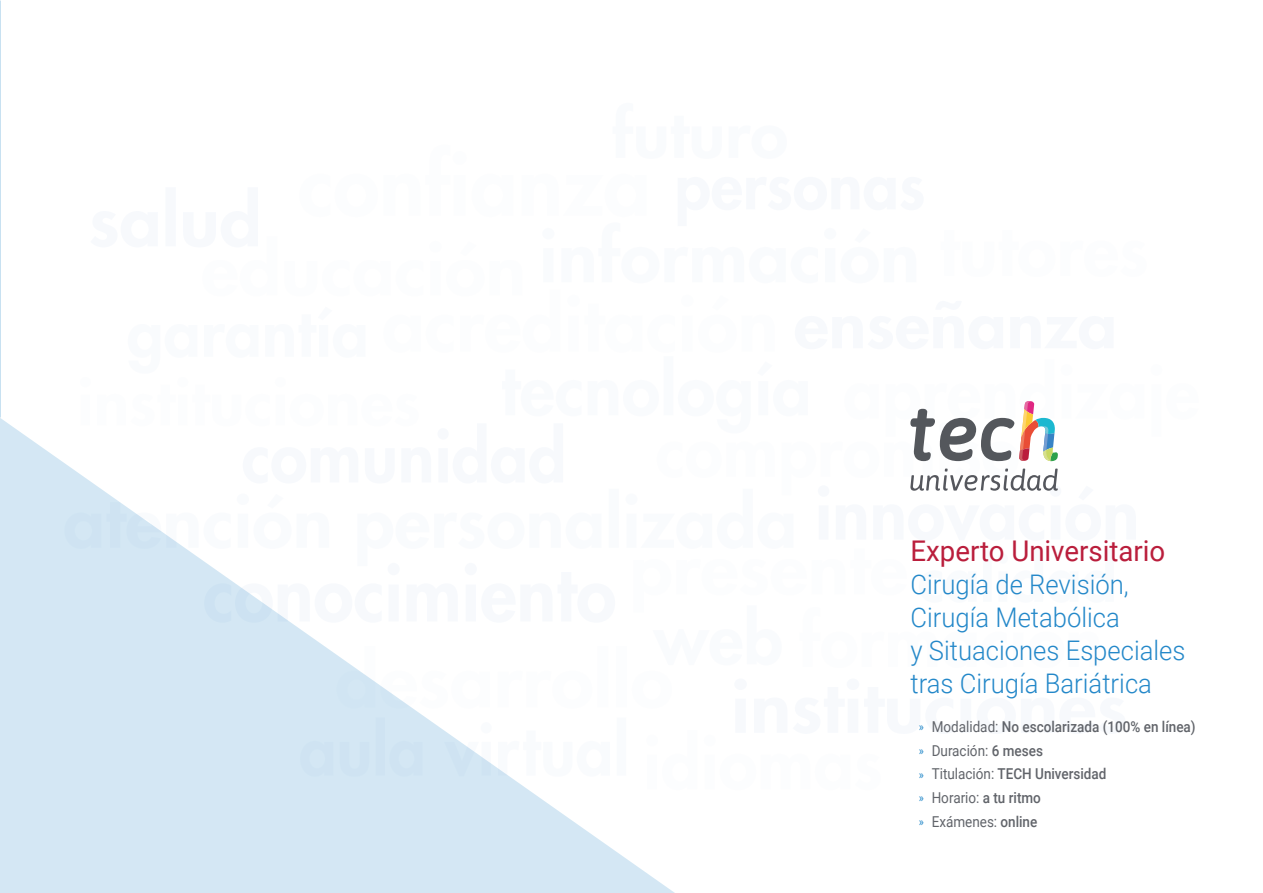
<style>
.page{position:relative;width:1263px;height:893px;background:#fff}
.page>*{position:absolute;margin:0;border:0;box-sizing:border-box;transform-origin:0 0}
.t1{font:28.5px "Roboto";color:#ba1e3c}
.t2{font:300 27px/33px "Roboto";color:#2488c9;scale:.95 1}
.t3{font:500 15px/23.7px "Roboto";color:#61646a;scale:.9 1}
.s1{font-weight:400;font-size:12px;color:#2488c9}
.s2{font-weight:400}
</style>
<div class="page">
<svg style="left:0;top:418px;width:675px;height:475px;background:#d8e9f5"></svg>
<svg style="left:64px;top:401px;width:994px;height:389px"></svg>
<h1 class="t1" style="left:910px;top:531px;width:256px">Experto Universitario</h1>
<h2 class="t2" style="left:910px;top:567px;width:291px">Cirugía de Revisión,<br>Cirugía Metabólica<br>y Situaciones Especiales tras Cirugía Bariátrica</h2>
<p class="t3" style="left:919px;top:714px;width:309px"><span class="s1">»</span> <span class="s2">Modalidad:</span> No escolarizada (100% en línea) <span class="s1">»</span> <span class="s2">Duración:</span> 6 meses<br><span class="s1">»</span> <span class="s2">Titulación:</span> TECH Universidad<br><span class="s1">»</span> <span class="s2">Horario:</span> a tu ritmo<br><span class="s1">»</span> <span class="s2">Exámenes:</span> online</p>
</div>
